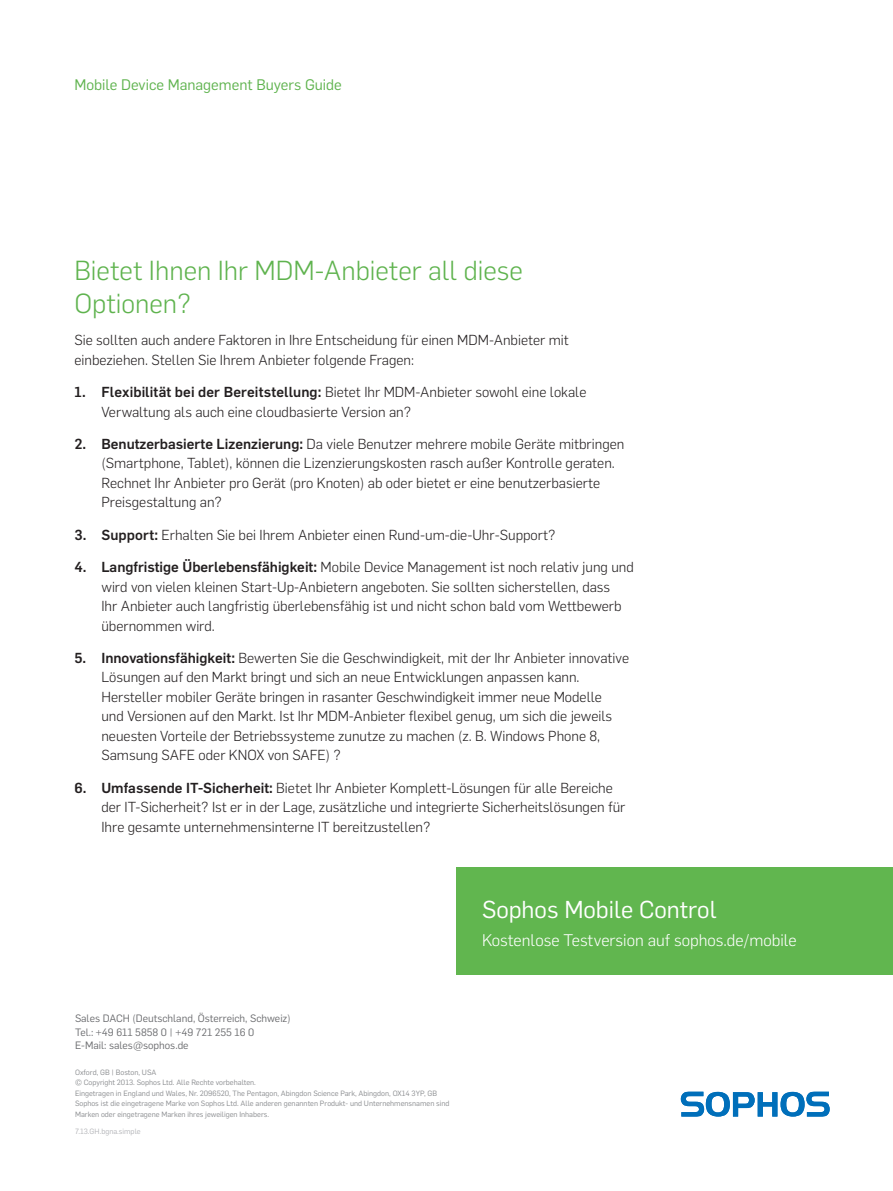
<style>
.page{position:relative;width:893px;height:1191px;background:#fff}
.page>*{position:absolute;margin:0;border:0;box-sizing:border-box;transform-origin:0 0}
.Subhead_1{font:300 27px/33px "Flama";color:#5fb34e}
.CTA_Heading{font:24px "Flama";color:#fff}
.CTA_Copy{font:300 16.5px "Flama";color:#fff}
.t1{font:15px "Flama";color:#5fb34e}
.Body_Copy{font:300 14.25px/19.5px "Flama";color:#231f20}
.t2{font:10.5px/13.5px "Flama";color:#6c6d70}
.t3{font:7.5px/10.5px "Flama";color:#8a8c8f}
.t4{font:7.5px "Flama";color:#b2b3b7}
.s1{font-weight:500}
</style>
<div class="page">
<svg style="left:681px;top:1091px;width:149px;height:25px"></svg>
<div style="left:456px;top:867px;width:437px;height:107px;background:#61b64f"></div>
<p class="t1" style="left:74px;top:74px;width:269px">Mobile Device Management Buyers Guide</p>
<p class="Subhead_1" style="left:74px;top:252px;width:450px">Bietet Ihnen Ihr MDM-Anbieter all diese<br>Optionen?</p>
<p class="Body_Copy" style="left:74px;top:330px;width:496px">Sie sollten auch andere Faktoren in Ihre Entscheidung für einen MDM-Anbieter mit einbeziehen. Stellen Sie Ihrem Anbieter folgende Fragen:</p>
<p class="Body_Copy" style="left:101px;top:381px;width:487px;text-indent:-27px"><span class="s1">1. Flexibilität bei der Bereitstellung:</span> Bietet Ihr MDM-Anbieter sowohl eine lokale<br>Verwaltung als auch eine cloudbasierte Version an?</p>
<p class="Body_Copy" style="left:101px;top:433px;width:524px;text-indent:-27px"><span class="s1">2. Benutzerbasierte Lizenzierung:</span> Da viele Benutzer mehrere mobile Geräte mitbringen (Smartphone, Tablet), können die Lizenzierungskosten rasch außer Kontrolle geraten.<br>Rechnet Ihr Anbieter pro Gerät (pro Knoten) ab oder bietet er eine benutzerbasierte Preisgestaltung an?</p>
<p class="Body_Copy" style="left:74px;top:524px;width:483px"><span class="s1">3. Support:</span> Erhalten Sie bei Ihrem Anbieter einen Rund-um-die-Uhr-Support?</p>
<p class="Body_Copy" style="left:101px;top:556px;width:534px;text-indent:-27px"><span class="s1">4. Langfristige Überlebensfähigkeit:</span> Mobile Device Management ist noch relativ jung und wird von vielen kleinen Start-Up-Anbietern angeboten. Sie sollten sicherstellen, dass<br>Ihr Anbieter auch langfristig überlebensfähig ist und nicht schon bald vom Wettbewerb übernommen wird.</p>
<p class="Body_Copy" style="left:101px;top:647px;width:529px;text-indent:-27px"><span class="s1">5. Innovationsfähigkeit:</span> Bewerten Sie die Geschwindigkeit, mit der Ihr Anbieter innovative Lösungen auf den Markt bringt und sich an neue Entwicklungen anpassen kann.<br>Hersteller mobiler Geräte bringen in rasanter Geschwindigkeit immer neue Modelle<br>und Versionen auf den Markt. Ist Ihr MDM-Anbieter flexibel genug, um sich die jeweils neuesten Vorteile der Betriebssysteme zunutze zu machen (z. B. Windows Phone 8, Samsung SAFE oder KNOX von SAFE) ?</p>
<p class="Body_Copy" style="left:101px;top:777px;width:525px;text-indent:-27px"><span class="s1">6. Umfassende IT-Sicherheit:</span> Bietet Ihr Anbieter Komplett-Lösungen für alle Bereiche der IT-Sicherheit? Ist er in der Lage, zusätzliche und integrierte Sicherheitslösungen für<br>Ihre gesamte unternehmensinterne IT bereitzustellen?</p>
<p class="t2" style="left:75px;top:1011px;width:217px">Sales DACH (Deutschland, Österreich, Schweiz)<br>Tel.: +49 611 5858 0 | +49 721 255 16 0<br>E-Mail: sales@sophos.de</p>
<p class="t3" style="left:75px;top:1066px;width:376px">Oxford, GB | Boston, USA<br>© Copyright 2013. Sophos Ltd. Alle Rechte vorbehalten.<br>Eingetragen in England und Wales, Nr. 2096520, The Pentagon, Abingdon Science Park, Abingdon, OX14 3YP, GB Sophos ist die eingetragene Marke von Sophos Ltd. Alle anderen genannten Produkt- und Unternehmensnamen sind Marken oder eingetragene Marken ihres jeweiligen Inhabers.</p>
<p class="t4" style="left:75px;top:1126px;width:67px">7.13.GH.bgna.simple</p>
<p class="CTA_Heading" style="left:482px;top:892px;width:236px">Sophos Mobile Control</p>
<p class="CTA_Copy" style="left:482px;top:928px;width:316px">Kostenlose Testversion auf sophos.de/mobile</p>
</div>
